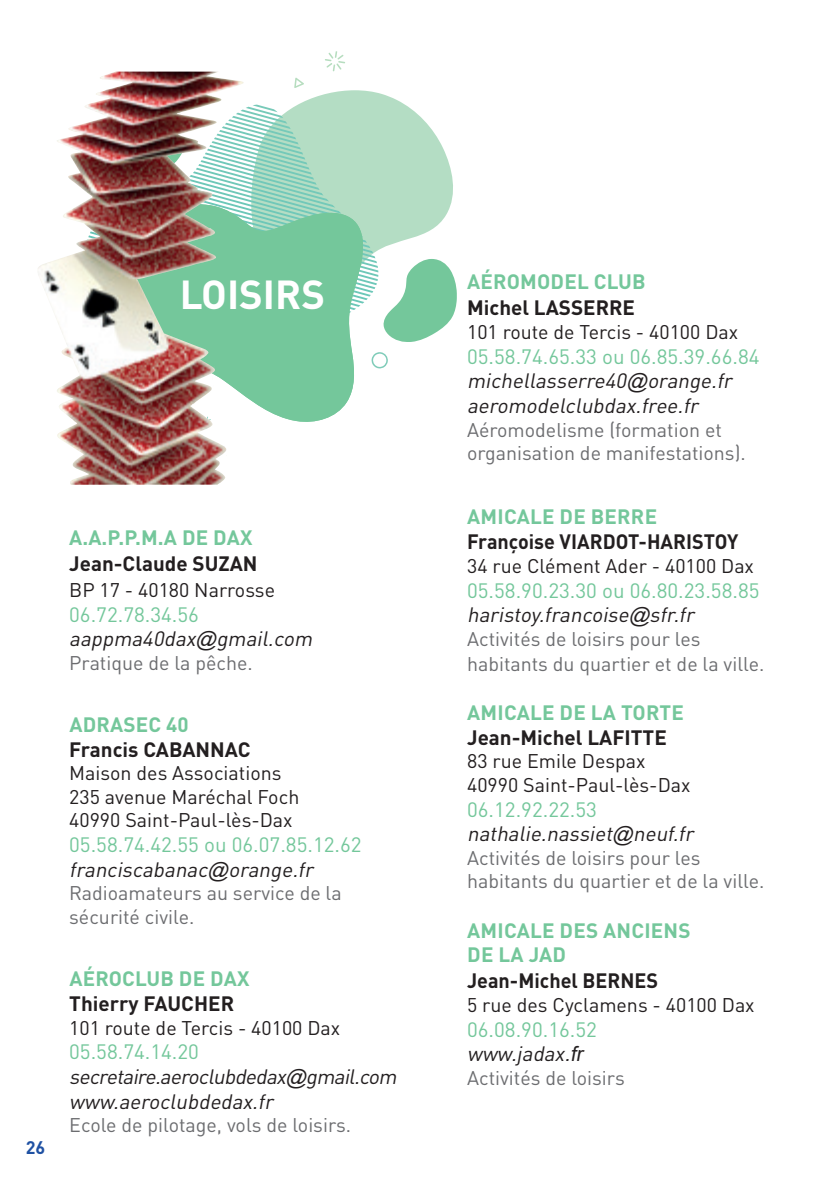
<style>
.page{position:relative;width:840px;height:1191px;background:#fff}
.page>*{position:absolute;margin:0;border:0;box-sizing:border-box;transform-origin:0 0}
.t1{font:700 40px "DINOT";color:#fff}
.t2{font:italic 20.6px/24.6px "DINOT";color:#231f20}
.t3{font:20.6px/24.6px "DINOT";color:#74c79b}
.t4{font:700 20.6px/24.6px "DINOT";letter-spacing:.01em;color:#74c79b}
.t5{font:700 20.6px "DINOT";color:#231f20}
.t6{font:700 20.6px "DINOT";color:#231f20;scale:.96 1}
.t7{font:19.6px/23.6px "DINOT";color:#6c6d70}
.t8{font:19.6px/23.6px "DINOT";color:#231f20}
.t9{font:700 18px "DINOT";color:#1f51a3}
.s1{font-style:normal;color:#74c79b}
.s2{font-family:"Arial"}
.s3{font-style:italic;color:#231f20}
.s4{font-family:"Arial";font-style:italic;color:#231f20}
</style>
<div class="page">
<svg style="left:255px;top:90px;width:150px;height:15px"></svg>
<svg style="left:249px;top:399px;width:100px;height:23px;fill:#74c79b"></svg>
<svg style="left:325px;top:51px;width:20px;height:20px"></svg>
<svg style="left:294px;top:78px;width:10px;height:10px"></svg>
<svg style="left:226px;top:105px;width:230px;height:294px"></svg>
<img style="left:38px;top:72px;width:188px;height:413px">
<h1 class="t1" style="left:180px;top:268px;width:147px">LOISIRS</h1>
<p class="t9" style="left:26px;top:1135px;width:21px">26</p>
<p class="t4" style="left:69px;top:525px;width:185px">A.A.P.P.M.A DE DAX</p>
<p class="t5" style="left:69px;top:550px;width:190px">Jean-Claude SUZAN</p>
<p class="t8" style="left:69px;top:577px;width:207px">BP 17 - 40180 Narrosse</p>
<p class="t2" style="left:69px;top:601px;width:249px"><span class="s1">06.72.78.34.56 </span>aappma40dax<span class="s2">@</span>gmail.com</p>
<p class="t7" style="left:69px;top:650px;width:185px">Pratique de la pêche.</p>
<p class="t4" style="left:69px;top:712px;width:121px">ADRASEC 40</p>
<p class="t5" style="left:69px;top:736px;width:183px">Francis CABANNAC</p>
<p class="t8" style="left:69px;top:761px;width:231px">Maison des Associations<br>235 avenue Maréchal Foch<br>40990 Saint-Paul-lès-Dax</p>
<p class="t3" style="left:69px;top:832px;width:294px">05.58.74.42.55 ou 06.07.85.12.62 <span class="s3">franciscabanac</span><span class="s4">@</span><span class="s3">orange.fr</span></p>
<p class="t7" style="left:69px;top:881px;width:274px">Radioamateurs au service de la sécurité civile.</p>
<p class="t4" style="left:69px;top:966px;width:181px">AÉROCLUB DE DAX</p>
<p class="t5" style="left:69px;top:990px;width:166px">Thierry FAUCHER</p>
<p class="t8" style="left:69px;top:1015px;width:272px">101 route de Tercis - 40100 Dax</p>
<p class="t2" style="left:69px;top:1039px;width:333px"><span class="s1">05.58.74.14.20 </span>secretaire.aeroclubdedax<span class="s2">@</span>gmail.com www.aeroclubdedax.fr</p>
<p class="t7" style="left:69px;top:1113px;width:283px">Ecole de pilotage, vols de loisirs.</p>
<p class="t4" style="left:467px;top:269px;width:180px">AÉROMODEL CLUB</p>
<p class="t5" style="left:467px;top:294px;width:169px">Michel LASSERRE</p>
<p class="t8" style="left:467px;top:320px;width:272px">101 route de Tercis - 40100 Dax</p>
<p class="t2" style="left:467px;top:343px;width:294px"><span class="s1">05.58.74.65.33 ou 06.85.39.66.84 </span>michellasserre40<span class="s2">@</span>orange.fr aeromodelclubdax.free.fr</p>
<p class="t7" style="left:467px;top:417px;width:280px">Aéromodelisme (formation et organisation de manifestations).</p>
<p class="t4" style="left:467px;top:503px;width:191px">AMICALE DE BERRE</p>
<p class="t6" style="left:467px;top:528px;width:284px">Françoise VIARDOT-HARISTOY</p>
<p class="t8" style="left:467px;top:554px;width:288px">34 rue Clément Ader - 40100 Dax</p>
<p class="t3" style="left:467px;top:577px;width:294px">05.58.90.23.30 ou 06.80.23.58.85 <span class="s3">haristoy.francoise</span><span class="s4">@</span><span class="s3">sfr.fr</span></p>
<p class="t7" style="left:467px;top:626px;width:298px;line-height:24.6px">Activités de loisirs pour les habitants du quartier et de la ville.</p>
<p class="t4" style="left:467px;top:699px;width:218px">AMICALE DE LA TORTE</p>
<p class="t5" style="left:467px;top:724px;width:201px">Jean-Michel LAFITTE</p>
<p class="t8" style="left:467px;top:749px;width:224px">83 rue Emile Despax<br>40990 Saint-Paul-lès-Dax</p>
<p class="t2" style="left:467px;top:796px;width:232px"><span class="s1">06.12.92.22.53 </span>nathalie.nassiet<span class="s2">@</span>neuf.fr</p>
<p class="t7" style="left:467px;top:845px;width:298px">Activités de loisirs pour les habitants du quartier et de la ville.</p>
<p class="t4" style="left:467px;top:917px;width:225px">AMICALE DES ANCIENS<br>DE LA JAD</p>
<p class="t6" style="left:467px;top:967px;width:200px">Jean-Michel BERNES</p>
<p class="t8" style="left:467px;top:992px;width:289px">5 rue des Cyclamens - 40100 Dax</p>
<p class="t3" style="left:467px;top:1016px;width:131px">06.08.90.16.52 <span class="s3">www.jadax</span><span class="s4">.fr</span></p>
<p class="t7" style="left:467px;top:1065px;width:159px">Activités de loisirs</p>
</div>
